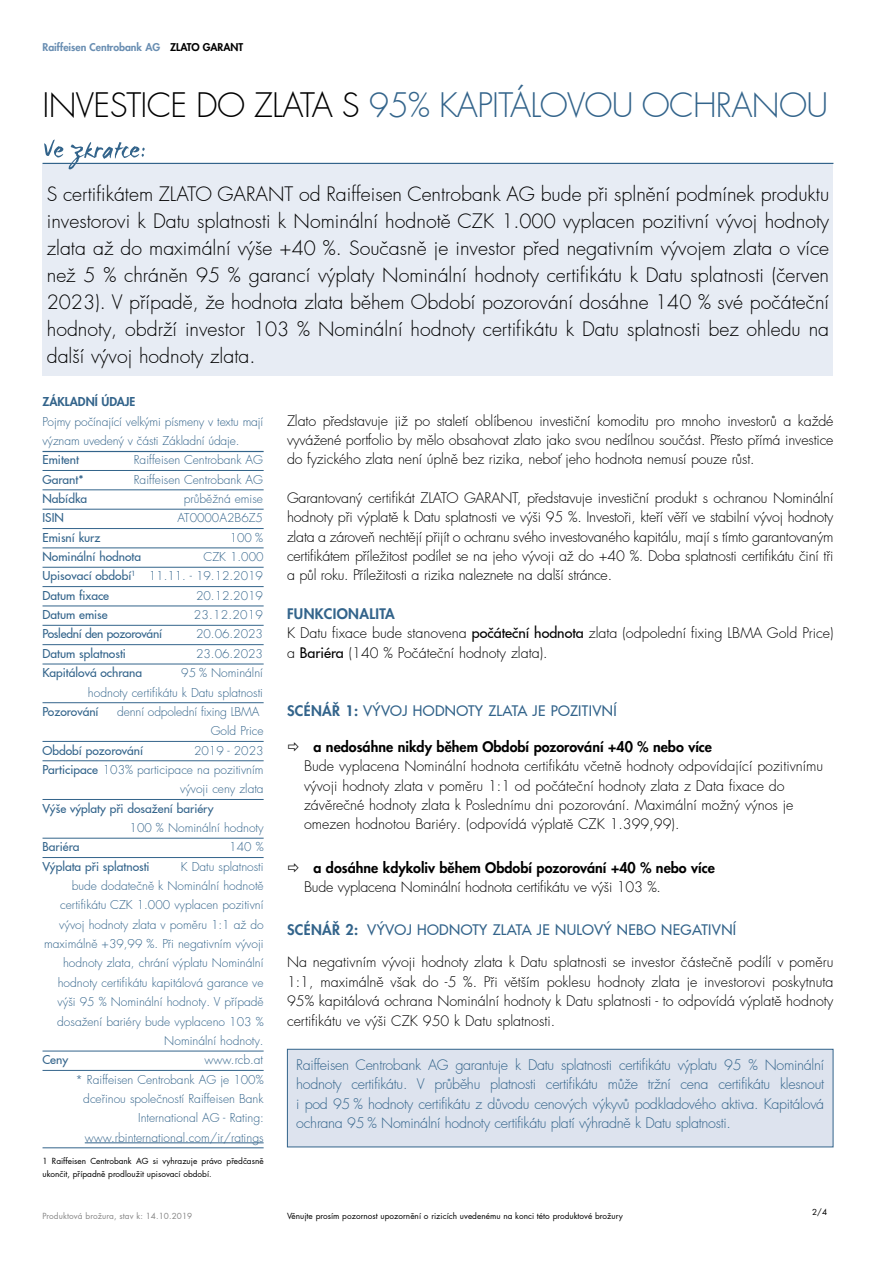
<style>
.page{position:relative;width:893px;height:1263px;background:#fff}
.page>*{position:absolute;margin:0;border:0;box-sizing:border-box;transform-origin:0 0}
.Headline{font:300 33px "Futura LT Pro";letter-spacing:-.02em;color:#33648b}
.Lead-in{font:300 19.5px/27px "Futura LT Pro";color:#000;text-align:justify}
.Liste{font:300 14.25px/19.4px "Futura LT Pro";color:#000;text-align:justify}
.t1{font:300 14.25px/19.4px "Futura LT Pro";letter-spacing:-.02em;color:#33648b;text-align:justify}
.Subheader{font:800 14.25px "Futura LT Pro";color:#000}
.Subheader-2{font:500 14.25px "Futura LT Pro";letter-spacing:.025em;color:#33648b}
.Subheader-3{font:800 14.25px "Futura LT Pro";letter-spacing:.025em;color:#33648b}
.Spalte-Key_Facts{font:300 12px/19.4px "Futura LT Pro";color:#33648b;text-align:right}
.Spalte-Key_Facts-2{font:500 12px/19.4px "Futura LT Pro";color:#33648b}
.Spalte-Headline{font:300 12px/19.4px "Futura LT Pro";letter-spacing:-.01em;color:#33648b}
.Spalte-Key_Facts-3{font:500 12px "Futura LT Pro";letter-spacing:-.02em;color:#33648b}
.Kopfzeile{font:800 10.5px "Futura LT Pro";color:#698eb2}
.Disclaimer{font:8.25px/13.5px "Futura LT Pro";color:#000}
.Disclaimer-2{font:8.25px "Futura LT Pro";letter-spacing:.01em;color:#878787}
.s1{color:#000}
.s2{font-weight:800}
.s3{font-weight:500}
.s4{font-weight:300}
</style>
<div class="page">
<hr style="left:43px;top:451px;width:221px;height:1px;background:#33648b">
<hr style="left:43px;top:470px;width:221px;height:1px;background:#33648b">
<hr style="left:43px;top:490px;width:221px;height:1px;background:#33648b">
<hr style="left:43px;top:509px;width:221px;height:1px;background:#33648b">
<hr style="left:43px;top:528px;width:221px;height:1px;background:#33648b">
<hr style="left:43px;top:548px;width:221px;height:1px;background:#33648b">
<hr style="left:43px;top:567px;width:221px;height:1px;background:#33648b">
<hr style="left:43px;top:586px;width:221px;height:1px;background:#33648b">
<hr style="left:43px;top:606px;width:221px;height:1px;background:#33648b">
<hr style="left:43px;top:625px;width:221px;height:1px;background:#33648b">
<hr style="left:43px;top:644px;width:221px;height:1px;background:#33648b">
<hr style="left:43px;top:664px;width:221px;height:1px;background:#33648b">
<hr style="left:43px;top:702px;width:221px;height:1px;background:#33648b">
<hr style="left:43px;top:741px;width:221px;height:1px;background:#33648b">
<hr style="left:43px;top:760px;width:221px;height:1px;background:#33648b">
<hr style="left:43px;top:799px;width:221px;height:1px;background:#33648b">
<hr style="left:43px;top:838px;width:221px;height:1px;background:#33648b">
<hr style="left:43px;top:857px;width:221px;height:1px;background:#33648b">
<hr style="left:43px;top:1051px;width:221px;height:1px;background:#33648b">
<hr style="left:43px;top:1070px;width:221px;height:1px;background:#33648b">
<hr style="left:43px;top:1147px;width:221px;height:1px;background:#33648b">
<hr style="left:85px;top:1142px;width:179px;height:1px;background:#33648b">
<div style="left:43px;top:164px;width:790px;height:211px;background:#e7ecf4"></div>
<hr style="left:43px;top:163px;width:790px;height:1px;background:#33648b">
<svg style="left:44px;top:140px;width:101px;height:29px"></svg>
<div style="left:287px;top:1049px;width:546px;height:98px;background:#dde3ee"></div>
<div style="left:287px;top:1049px;width:546px;height:98px;border:1px solid #33648b"></div>
<p class="Kopfzeile" style="left:43px;top:39px;width:202px">Raiffeisen Centrobank AG <span class="s1">ZLATO GARANT</span></p>
<p class="Headline" style="left:43px;top:84px;width:787px"><span class="s1">INVESTICE DO ZLATA S</span> 95% KAPITÁLOVOU OCHRANOU</p>
<p class="Lead-in" style="left:47px;top:180px;width:784px">S certifikátem ZLATO GARANT od Raiffeisen Centrobank AG bude při splnění podmínek produktu investorovi k Datu splatnosti k Nominální hodnotě CZK 1.000 vyplacen pozitivní vývoj hodnoty zlata až do maximální výše +40 %. Současně je investor před negativním vývojem zlata o více než 5 % chráněn 95 % garancí výplaty Nominální hodnoty certifikátu k Datu splatnosti (červen 2023). V případě, že hodnota zlata během Období pozorování dosáhne 140 % své počáteční hodnoty, obdrží investor 103 % Nominální hodnoty certifikátu k Datu splatnosti bez ohledu na další vývoj hodnoty zlata.</p>
<p class="Spalte-Headline" style="left:43px;top:392px;width:222px"><span class="s2">ZÁKLADNÍ ÚDAJE<br></span>Pojmy počínající velkými písmeny v textu mají význam uvedený v části Základní údaje.</p>
<p class="Spalte-Key_Facts-2" style="left:43px;top:450px;width:38px">Emitent</p>
<p class="Spalte-Key_Facts" style="left:134px;top:450px;width:131px">Raiffeisen Centrobank AG</p>
<p class="Spalte-Key_Facts-2" style="left:43px;top:469px;width:43px">Garant*</p>
<p class="Spalte-Key_Facts" style="left:134px;top:470px;width:131px">Raiffeisen Centrobank AG</p>
<p class="Spalte-Key_Facts-2" style="left:43px;top:488px;width:46px">Nabídka</p>
<p class="Spalte-Key_Facts" style="left:184px;top:489px;width:81px">průběžná emise</p>
<p class="Spalte-Key_Facts-2" style="left:43px;top:508px;width:23px">ISIN</p>
<p class="Spalte-Key_Facts" style="left:178px;top:508px;width:87px">AT0000A2B6Z5</p>
<p class="Spalte-Key_Facts-2" style="left:43px;top:527px;width:59px">Emisní kurz</p>
<p class="Spalte-Key_Facts" style="left:230px;top:528px;width:35px">100 %</p>
<p class="Spalte-Key_Facts-2" style="left:43px;top:546px;width:100px">Nominální hodnota</p>
<p class="Spalte-Key_Facts" style="left:204px;top:547px;width:62px">CZK 1.000</p>
<p class="Spalte-Key_Facts" style="left:43px;top:566px;width:222px"><span class="s3">Upisovací období</span><sup>1</sup> 11.11. - 19.12.2019</p>
<p class="Spalte-Key_Facts-2" style="left:43px;top:585px;width:68px">Datum fixace</p>
<p class="Spalte-Key_Facts" style="left:196px;top:586px;width:68px">20.12.2019</p>
<p class="Spalte-Key_Facts-2" style="left:43px;top:604px;width:67px">Datum emise</p>
<p class="Spalte-Key_Facts" style="left:194px;top:605px;width:71px">23.12.2019</p>
<p class="Spalte-Key_Facts-3" style="left:43px;top:625px;width:121px">Poslední den pozorování</p>
<p class="Spalte-Key_Facts" style="left:196px;top:624px;width:68px">20.06.2023</p>
<p class="Spalte-Key_Facts-2" style="left:43px;top:643px;width:85px">Datum splatnosti</p>
<p class="Spalte-Key_Facts" style="left:196px;top:644px;width:68px">23.06.2023</p>
<p class="Spalte-Key_Facts-2" style="left:43px;top:662px;width:101px">Kapitálová ochrana</p>
<p class="Spalte-Key_Facts" style="left:88px;top:663px;width:177px">95 % Nominální<br>hodnoty certifikátu k Datu splatnosti</p>
<p class="Spalte-Key_Facts-2" style="left:43px;top:701px;width:58px">Pozorování</p>
<p class="Spalte-Key_Facts" style="left:211px;top:702px;width:54px;text-align:left;text-indent:-93px">denní odpolední fixing LBMA<br>Gold Price</p>
<p class="Spalte-Key_Facts-2" style="left:43px;top:740px;width:102px">Období pozorování</p>
<p class="Spalte-Key_Facts" style="left:194px;top:741px;width:71px">2019 - 2023</p>
<p class="Spalte-Key_Facts" style="left:43px;top:760px;width:223px"><span class="s3">Participace</span> 103% participace na pozitivním vývoji ceny zlata</p>
<p class="Spalte-Key_Facts-2" style="left:130px;top:798px;width:136px;text-indent:-87px">Výše výplaty při dosažení bariéry<br><span class="s4">100 % Nominální hodnoty</span></p>
<p class="Spalte-Key_Facts-2" style="left:43px;top:837px;width:38px">Bariéra</p>
<p class="Spalte-Key_Facts" style="left:229px;top:837px;width:36px">140 %</p>
<p class="Spalte-Key_Facts-2" style="left:43px;top:856px;width:109px">Výplata při splatnosti</p>
<p class="Spalte-Key_Facts" style="left:44px;top:857px;width:221px">K Datu splatnosti<br>bude dodatečně k Nominální hodnotě certifikátu CZK 1.000 vyplacen pozitivní vývoj hodnoty zlata v poměru 1:1 až do maximálně +39,99 %. Při negativním vývoji hodnoty zlata, chrání výplatu Nominální hodnoty certifikátu kapitálová garance ve výši 95 % Nominální hodnoty. V případě dosažení bariéry bude vyplaceno 103 % Nominální hodnoty.</p>
<p class="Spalte-Key_Facts-2" style="left:43px;top:1049px;width:27px">Ceny</p>
<p class="Spalte-Key_Facts" style="left:205px;top:1050px;width:60px">www.rcb.at</p>
<p class="Spalte-Key_Facts" style="left:75px;top:1069px;width:190px">* Raiffeisen Centrobank AG je 100% dceřinou společností Raiffeisen Bank International AG - Rating: www.rbinternational.com/ir/ratings</p>
<p class="Disclaimer" style="left:43px;top:1154px;width:223px">1 Raiffeisen Centrobank AG si vyhrazuje právo předčasně ukončit, případně prodloužit upisovací období.</p>
<p class="Disclaimer-2" style="left:43px;top:1211px;width:151px">Produktová brožura, stav k: 14.10.2019</p>
<p class="Liste" style="left:287px;top:411px;width:548px">Zlato představuje již po staletí oblíbenou investiční komoditu pro mnoho investorů a každé vyvážené portfolio by mělo obsahovat zlato jako svou nedílnou součást. Přesto přímá investice do fyzického zlata není úplně bez rizika, neboť jeho hodnota nemusí pouze růst.</p>
<p class="Liste" style="left:287px;top:488px;width:548px">Garantovaný certifikát ZLATO GARANT, představuje investiční produkt s ochranou Nominální hodnoty při výplatě k Datu splatnosti ve výši 95 %. Investoři, kteří věří ve stabilní vývoj hodnoty zlata a zároveň nechtějí přijít o ochranu svého investovaného kapitálu, mají s tímto garantovaným certifikátem příležitost podílet se na jeho vývoji až do +40 %. Doba splatnosti certifikátu činí tři a půl roku. Příležitosti a rizika naleznete na další stránce.</p>
<p class="Subheader-3" style="left:287px;top:603px;width:109px">FUNKCIONALITA</p>
<p class="Liste" style="left:287px;top:624px;width:548px">K Datu fixace bude stanovena <span class="s3">počáteční hodnota</span> zlata (odpolední fixing LBMA Gold Price) a <span class="s3">Bariéra</span> (140 % Počáteční hodnoty zlata).</p>
<p class="Subheader-2" style="left:287px;top:700px;width:331px"><span class="s2">SCÉNÁŘ 1:</span> VÝVOJ HODNOTY ZLATA JE POZITIVNÍ</p>
<p class="Subheader" style="left:313px;top:736px;width:400px">a nedosáhne nikdy během Období pozorování +40 % nebo více</p>
<p class="Liste" style="left:304px;top:756px;width:521px;text-align:left">Bude vyplacena Nominální hodnota certifikátu včetně hodnoty odpovídající pozitivnímu vývoji hodnoty zlata v poměru 1:1 od počáteční hodnoty zlata z Data fixace do závěrečné hodnoty zlata k Poslednímu dni pozorování. Maximální možný výnos je omezen hodnotou Bariéry. (odpovídá výplatě CZK 1.399,99).</p>
<p class="Subheader" style="left:313px;top:856px;width:403px">a dosáhne kdykoliv během Období pozorování +40 % nebo více</p>
<p class="Liste" style="left:304px;top:877px;width:358px">Bude vyplacena Nominální hodnota certifikátu ve výši 103 %.</p>
<p class="Subheader-2" style="left:287px;top:919px;width:451px"><span class="s2">SCÉNÁŘ 2:</span> VÝVOJ HODNOTY ZLATA JE NULOVÝ NEBO NEGATIVNÍ</p>
<p class="Liste" style="left:287px;top:953px;width:548px">Na negativním vývoji hodnoty zlata k Datu splatnosti se investor částečně podílí v poměru 1:1, maximálně však do -5 %. Při větším poklesu hodnoty zlata je investorovi poskytnuta 95% kapitálová ochrana Nominální hodnoty k Datu splatnosti - to odpovídá výplatě hodnoty certifikátu ve výši CZK 950 k Datu splatnosti.</p>
<p class="t1" style="left:296px;top:1055px;width:529px">Raiffeisen Centrobank AG garantuje k Datu splatnosti certifikátu výplatu 95 % Nominální hodnoty certifikátu. V průběhu platnosti certifikátu může tržní cena certifikátu klesnout i pod 95 % hodnoty certifikátu z důvodu cenových výkyvů podkladového aktiva. Kapitálová ochrana 95 % Nominální hodnoty certifikátu platí výhradně k Datu splatnosti.</p>
<p class="Disclaimer" style="left:287px;top:1209px;width:337px">Věnujte prosím pozornost upozornění o rizicích uvedenému na konci této produktové brožury</p>
<p class="Disclaimer" style="left:812px;top:1205px;width:16px">2/4</p>
</div>
